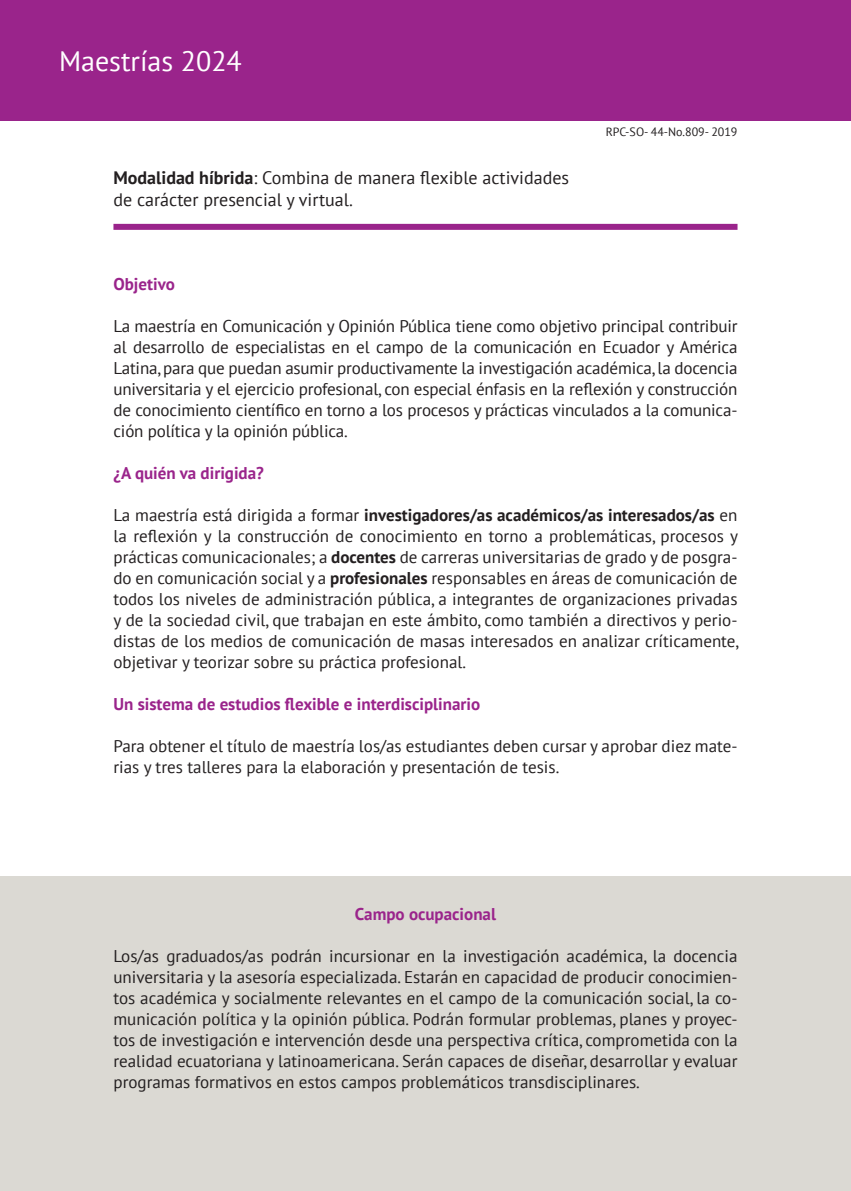
<style>
.page{position:relative;width:851px;height:1191px;background:#fff}
.page>*{position:absolute;margin:0;border:0;box-sizing:border-box;transform-origin:0 0}
.t1{font:28px "PT Sans";color:#fff}
.iformación_inicial{font:18px "PT Sans";color:#231f20}
.Texto_principal{font:17px/21px "PT Sans";color:#231f20;text-align:justify}
.Subtítulo{font:700 17px "PT Sans";color:#9a248b}
.resolución{font:12px "PT Sans";color:#231f20}
.s1{font-weight:700}
</style>
<div class="page">
<div style="left:0;top:876px;width:850px;height:315px;background:#dbd9d3"></div>
<div style="left:0;top:0;width:850px;height:120px;background:#9a248b"></div>
<div style="left:113px;top:224px;width:624px;height:6px;background:#9a248b"></div>
<p class="t1" style="left:59px;top:43px;width:184px">Maestrías 2024</p>
<p class="iformación_inicial" style="left:113px;top:166px;width:457px"><span class="s1">Modalidad híbrida</span>: Combina de manera flexible actividades</p>
<p class="iformación_inicial" style="left:113px;top:188px;width:241px">de carácter presencial y virtual.</p>
<p class="resolución" style="left:605px;top:124px;width:133px">RPC-SO- 44-No.809- 2019</p>
<p class="Subtítulo" style="left:113px;top:272px;width:63px">Objetivo</p>
<p class="Texto_principal" style="left:113px;top:315px;width:625px">La maestría en Comunicación y Opinión Pública tiene como objetivo principal contribuir al desarrollo de especialistas en el campo de la comunicación en Ecuador y América Latina, para que puedan asumir productivamente la investigación académica, la docencia universitaria y el ejercicio profesional, con especial énfasis en la reflexión y construcción de conocimiento científico en torno a los procesos y prácticas vinculados a la comunica&shy;ción política y la opinión pública.</p>
<p class="Subtítulo" style="left:113px;top:461px;width:152px">¿A quién va dirigida?</p>
<p class="Texto_principal" style="left:113px;top:504px;width:626px">La maestría está dirigida a formar <span class="s1">investigadores/as académicos/as interesados/as</span> en la reflexión y la construcción de conocimiento en torno a problemáticas, procesos y prácticas comunicacionales; a <span class="s1">docentes</span> de carreras universitarias de grado y de posgra&shy;do en comunicación social y a <span class="s1">profesionales</span> responsables en áreas de comunicación de todos los niveles de administración pública, a integrantes de organizaciones privadas y de la sociedad civil, que trabajan en este ámbito, como también a directivos y perio&shy;distas de los medios de comunicación de masas interesados en analizar críticamente, objetivar y teorizar sobre su práctica profesional.</p>
<p class="Subtítulo" style="left:113px;top:692px;width:368px">Un sistema de estudios flexible e interdisciplinario</p>
<p class="Texto_principal" style="left:113px;top:735px;width:625px">Para obtener el título de maestría los/as estudiantes deben cursar y aprobar diez mate&shy;rias y tres talleres para la elaboración y presentación de tesis.</p>
<p class="Subtítulo" style="left:355px;top:902px;width:143px">Campo ocupacional</p>
<p class="Texto_principal" style="left:113px;top:945px;width:625px">Los/as graduados/as podrán incursionar en la investigación académica, la docencia universitaria y la asesoría especializada. Estarán en capacidad de producir conocimien&shy;tos académica y socialmente relevantes en el campo de la comunicación social, la co&shy;municación política y la opinión pública. Podrán formular problemas, planes y proyec&shy;tos de investigación e intervención desde una perspectiva crítica, comprometida con la realidad ecuatoriana y latinoamericana. Serán capaces de diseñar, desarrollar y evaluar programas formativos en estos campos problemáticos transdisciplinares.</p>
</div>
